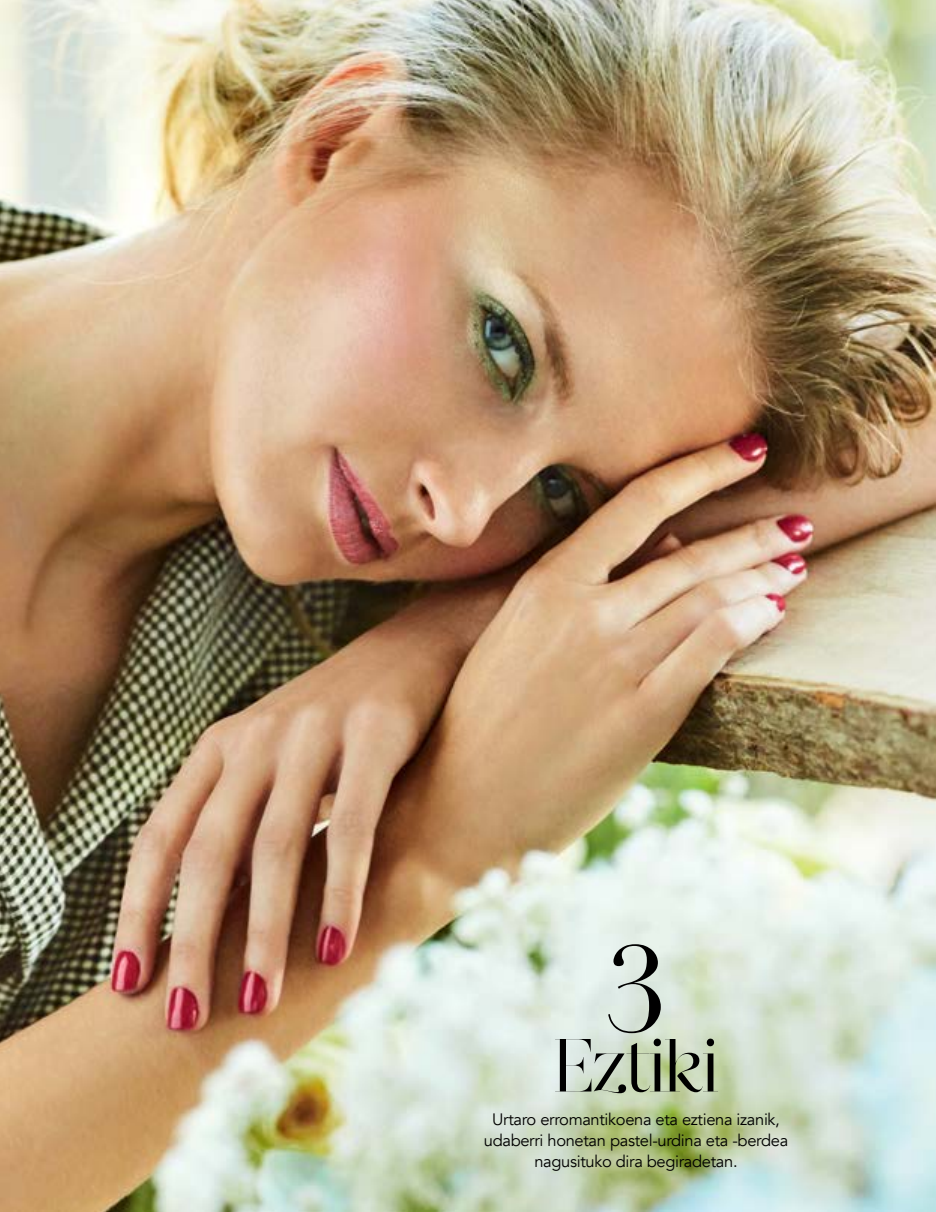
<style>
.page{position:relative;width:936px;height:1212px;background:#fff}
.page>*{position:absolute;margin:0;border:0;box-sizing:border-box;transform-origin:0 0}
.t1{font:120px "Didot";color:#000}
.t2{font:75px "Narziss Pro Cyrillic Drops";letter-spacing:-.02em;color:#000}
.t3{font:16.5px/21px "Avenir";letter-spacing:-.02em;color:#000;text-align:center}
</style>
<div class="page">
<img style="left:0;top:0;width:935px;height:1212px">
<h1 class="t1" style="left:604px;top:918px;width:64px">3</h1>
<h2 class="t2" style="left:553px;top:1022px;width:166px">Eztiki</h2>
<p class="t3" style="left:484px;top:1109px;width:306px">Urtaro erromantikoena eta eztiena izanik, udaberri honetan pastel-urdina eta -berdea nagusituko dira begiradetan.</p>
</div>
